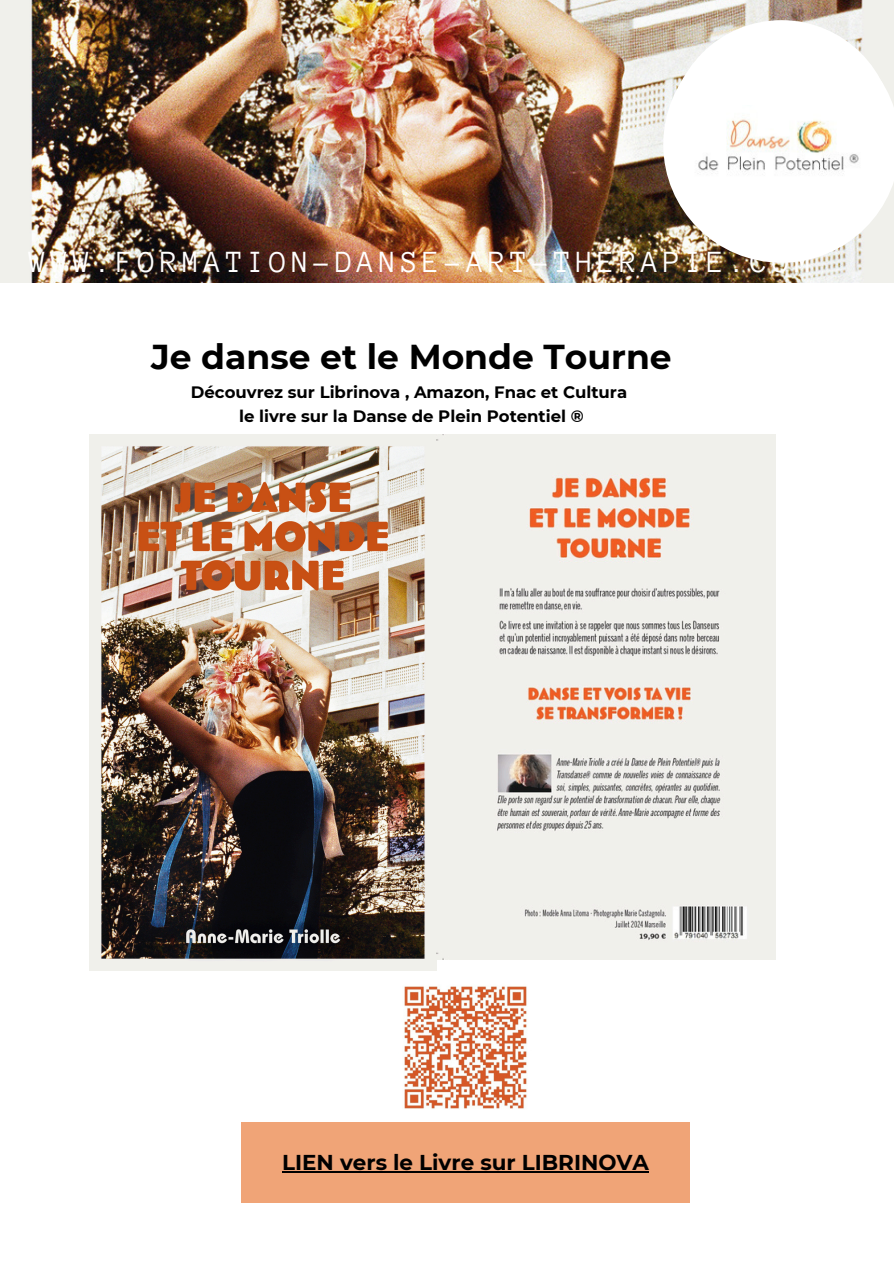
<style>
.page{position:relative;width:894px;height:1264px;background:#fff}
.page>*{position:absolute;margin:0;border:0;box-sizing:border-box;transform-origin:0 0}
.t1{font:700 34.5px "Montserrat";color:#000}
.t2{font:31.5px "Anonymous Pro";letter-spacing:.15em;color:#fff}
.t3{font:700 21.45px "Montserrat";color:#000}
.t4{font:700 16.5px "Montserrat";color:#000}
</style>
<div class="page">
<img style="left:0;top:0;width:893px;height:282px">
<img style="left:663px;top:26px;width:230px;height:237px">
<img style="left:89px;top:435px;width:347px;height:535px">
<img style="left:436px;top:435px;width:339px;height:524px">
<img style="left:404px;top:986px;width:123px;height:123px">
<div style="left:241px;top:1122px;width:448px;height:81px;background:#f0a477"></div>
<hr style="left:282px;top:1171px;width:366px;height:1px;background:#000">
<p class="t2" style="left:29px;top:246px;width:784px">WWW.FORMATION-DANSE-ART-THERAPIE.COM</p>
<h1 class="t1" style="left:151px;top:335px;width:522px">Je danse et le Monde Tourne</h1>
<p class="t4" style="left:191px;top:382px;width:437px">Découvrez sur Librinova , Amazon, Fnac et Cultura</p>
<p class="t4" style="left:239px;top:405px;width:346px">le livre sur la Danse de Plein Potentiel ®</p>
<p class="t3" style="left:282px;top:1149px;width:368px">LIEN vers le Livre sur LIBRINOVA</p>
</div>
